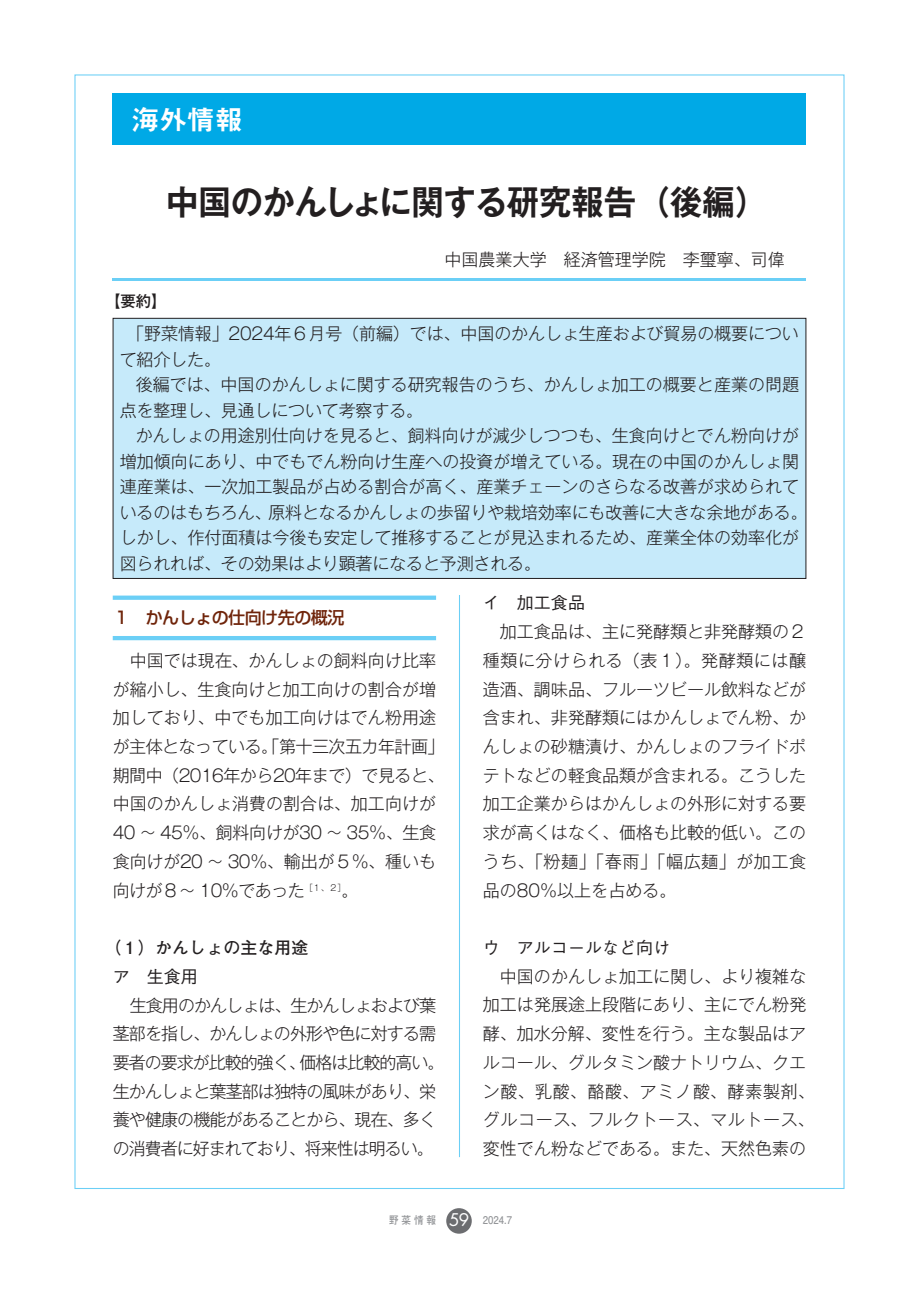
<style>
.page{position:relative;width:919px;height:1289px;background:#fff}
.page>*{position:absolute;margin:0;border:0;box-sizing:border-box;transform-origin:0 0}
.t1{font:700 34.05px "Gothic MB101 Pr 5 De";color:#231f20;scale:.95 1}
.t2{font:27.6px "Midashi Go Pr 5 MB31";color:#fff}
.t3{font:300 16.95px/28.7px "Gothic MB101 Pr 5";color:#231f20}
.t4{font:300 16.95px/28.7px "Gothic MB101 Pr 5";letter-spacing:-.055em;color:#231f20}
.t5{font:500 16.95px "Gothic BBB Pr 5";color:#231f20}
.t6{font:500 16.95px "Shin Go Pr 5";letter-spacing:-.03em;color:#6f240a}
.t7{font:700 16.95px "Futo Go B101 Pr 5";color:#231f20}
.t8{font:500 15.45px "Gothic MB101 Pr 5";color:#231f20}
.t9{font:700 10.65px "Futo Go B101 Pr 5";letter-spacing:.15em;color:#939598;scale:.9 1}
.s1{font-family:"Futura Std";font-weight:400;font-size:16.95px;color:#fff}
</style>
<div class="page">
<hr style="left:459px;top:106px;width:1px;height:1051px;background:#6bcff6">
<div style="left:446px;top:1208px;width:25px;height:25px;background:#6c6d70;border-radius:50%"></div>
<div style="left:113px;top:595px;width:323px;height:5px;background:#6bcff6"></div>
<hr style="left:113px;top:636px;width:323px;height:4px;background:#6bcff6">
<div style="left:113px;top:145px;width:693px;height:449px;background:#fff"></div>
<div style="left:113px;top:318px;width:692px;height:260px;background:#c6eafa"></div>
<div style="left:113px;top:318px;width:693px;height:260px;border:1px solid #231f20"></div>
<div style="left:113px;top:94px;width:693px;height:51px;background:#00a9e6"></div>
<hr style="left:113px;top:279px;width:693px;height:2px;background:#6bcff6">
<h2 class="t2" style="left:132px;top:97px;width:112px">海外情報</h2>
<h1 class="t1" style="left:166px;top:174px;width:634px">中国のかんしょに関する研究報告（後編）</h1>
<p class="t8" style="left:105px;top:288px;width:63px">【要約】</p>
<p class="t3" style="left:444px;top:244px;width:342px">中国農業大学　経済管理学院　李璽寧、司偉</p>
<p class="t3" style="left:120px;top:319px;width:680px;line-height:25.5px;text-indent:7px">「野菜情報」2024年６月号（前編）では、中国のかんしょ生産および貿易の概要について紹介した。</p>
<p class="t3" style="left:120px;top:370px;width:680px;line-height:25.5px;text-indent:16px">後編では、中国のかんしょに関する研究報告のうち、かんしょ加工の概要と産業の問題点を整理し、見通しについて考察する。</p>
<p class="t3" style="left:120px;top:421px;width:689px;line-height:25.5px;text-indent:16px">かんしょの用途別仕向けを見ると、飼料向けが減少しつつも、生食向けとでん粉向けが増加傾向にあり、中でもでん粉向け生産への投資が増えている。現在の中国のかんしょ関連産業は、一次加工製品が占める割合が高く、産業チェーンのさらなる改善が求められているのはもちろん、原料となるかんしょの歩留りや栽培効率にも改善に大きな余地がある。しかし、作付面積は今後も安定して推移することが見込まれるため、産業全体の効率化が図られれば、その効果はより顕著になると予測される。</p>
<p class="t6" style="left:113px;top:603px;width:233px">１　かんしょの仕向け先の概況</p>
<p class="t3" style="left:113px;top:644px;width:333px;text-indent:17px">中国では現在、かんしょの飼料向け比率が縮小し、生食向けと加工向けの割合が増加しており、中でも加工向けはでん粉用途が主体となっている。「第十三次五カ年計画」期間中（2016年から20年まで）で見ると、中国のかんしょ消費の割合は、加工向けが<br>40 ～ 45％、飼料向けが30 ～ 35％、生食食向けが20 ～ 30％、輸出が５％、種いも向けが８～ 10％であった<sup>［１、２］</sup>。</p>
<p class="t7" style="left:104px;top:934px;width:206px">（１）かんしょの主な用途</p>
<p class="t5" style="left:113px;top:962px;width:87px">ア　生食用</p>
<p class="t4" style="left:113px;top:989px;width:333px;text-indent:17px">生食用のかんしょは、生かんしょおよび葉茎部を指し、かんしょの外形や色に対する需要者の要求が比較的強く、価格は比較的高い。生かんしょと葉茎部は独特の風味があり、栄養や健康の機能があることから、現在、多くの消費者に好まれており、将来性は明るい。</p>
<p class="t5" style="left:483px;top:589px;width:104px">イ　加工食品</p>
<p class="t3" style="left:483px;top:616px;width:325px;text-align:justify;text-indent:17px">加工食品は、主に発酵類と非発酵類の２種類に分けられる（表１）。発酵類には醸造酒、調味品、フルーツビール飲料などが含まれ、非発酵類にはかんしょでん粉、かんしょの砂糖漬け、かんしょのフライドポテトなどの軽食品類が含まれる。こうした加工企業からはかんしょの外形に対する要求が高くはなく、価格も比較的低い。このうち、「粉麺」「春雨」「幅広麺」が加工食品の80％以上を占める。</p>
<p class="t5" style="left:483px;top:934px;width:189px">ウ　アルコールなど向け</p>
<p class="t3" style="left:483px;top:960px;width:333px;text-align:center">中国のかんしょ加工に関し、より複雑な<br>加工は発展途上段階にあり、主にでん粉発酵、加水分解、変性を行う。主な製品はアルコール、グルタミン酸ナトリウム、クエン酸、乳酸、酪酸、アミノ酸、酵素製剤、グルコース、フルクトース、マルトース、変性でん粉などである。また、天然色素の</p>
<p class="t9" style="left:389px;top:1211px;width:138px">野菜情報 <span class="s1">59</span> 2024.7</p>
</div>
